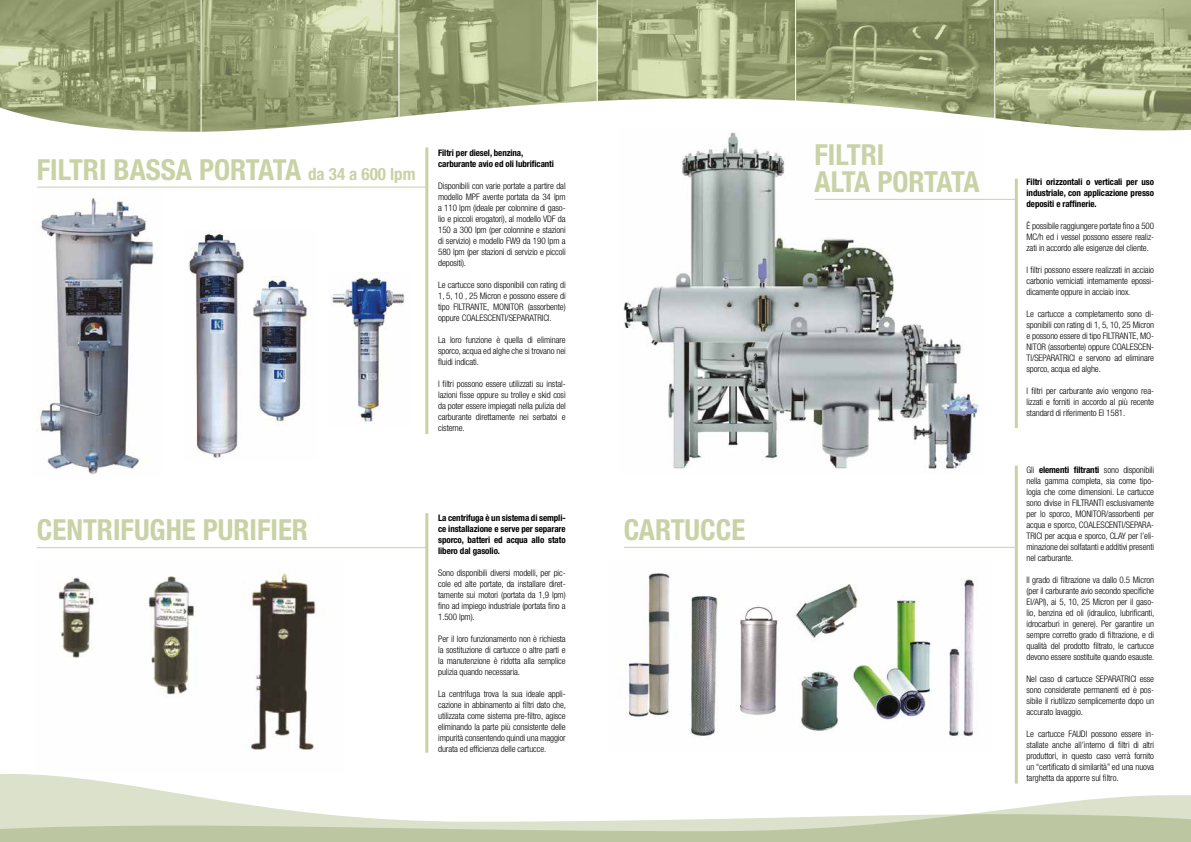
<style>
.page{position:relative;width:1191px;height:842px;background:#fff}
.page>*{position:absolute;margin:0;border:0;box-sizing:border-box;transform-origin:0 0}
.t1{font:700 condensed 29px/27px "Helvetica Neue LT Std";color:#c9d2a5}
.t2{font:300 condensed 9px/11px "Helvetica Neue LT Std";letter-spacing:-.01em;color:#000;text-align:justify}
.t3{font:700 condensed 9px/11px "Helvetica Neue LT Std";letter-spacing:-.01em;color:#000;text-align:justify}
.s1{font-size:17px}
.s2{font-weight:700}
</style>
<div class="page">
<img style="left:58px;top:572px;width:266px;height:178px">
<img style="left:623px;top:132px;width:361px;height:337px">
<svg style="left:0;top:774px;width:1018px;height:21px"></svg>
<svg style="left:0;top:795px;width:1191px;height:47px"></svg>
<svg style="left:0;top:0;width:1191px;height:132px;background:#a9b18a"></svg>
<hr style="left:201px;top:0;width:1px;height:136px;background:#fff">
<hr style="left:398px;top:0;width:1px;height:139px;background:#fff">
<hr style="left:597px;top:0;width:1px;height:109px;background:#fff">
<hr style="left:795px;top:0;width:1px;height:116px;background:#fff">
<hr style="left:994px;top:0;width:1px;height:124px;background:#fff">
<img style="left:628px;top:573px;width:347px;height:164px">
<hr style="left:37px;top:187px;width:390px;height:1px;background:#c9d2a5">
<hr style="left:814px;top:199px;width:202px;height:1px;background:#c9d2a5">
<hr style="left:37px;top:547px;width:390px;height:1px;background:#c9d2a5">
<hr style="left:624px;top:547px;width:393px;height:1px;background:#c9d2a5">
<hr style="left:1014px;top:466px;width:3px;height:318px;background:#c9d2a5">
<hr style="left:1014px;top:179px;width:3px;height:249px;background:#c9d2a5">
<hr style="left:425px;top:147px;width:3px;height:287px;background:#c9d2a5">
<hr style="left:425px;top:513px;width:3px;height:240px;background:#c9d2a5">
<img style="left:38px;top:198px;width:116px;height:277px">
<img style="left:331px;top:277px;width:74px;height:146px">
<img style="left:188px;top:230px;width:122px;height:230px">
<h1 class="t1" style="left:37px;top:155px;width:380px">FILTRI BASSA PORTATA <span class="s1">da 34 a 600 lpm</span></h1>
<p class="t3" style="left:438px;top:148px;width:117px">Filtri per diesel, benzina, carburante avio ed oli lubrificanti</p>
<p class="t2" style="left:438px;top:181px;width:129px">Disponibili con varie portate a partire dal modello MPF avente portata da 34 lpm a 110 lpm (ideale per colonnine di gaso&shy;lio e piccoli erogatori), al modello VDF da 150 a 300 lpm (per colonnine e stazioni di servizio) e modello FW9 da 190 lpm a 580 lpm (per stazioni di servizio e piccoli depositi).</p>
<p class="t2" style="left:438px;top:280px;width:129px">Le cartucce sono disponibili con rating di 1, 5, 10 , 25 Micron e possono essere di tipo FILTRANTE, MONITOR (assorbente) oppure COALESCENTI/SEPARATRICI.</p>
<p class="t2" style="left:438px;top:335px;width:129px">La loro funzione è quella di eliminare sporco, acqua ed alghe che si trovano nei fluidi indicati.</p>
<p class="t2" style="left:438px;top:379px;width:129px">I filtri possono essere utilizzati su instal&shy;lazioni fisse oppure su trolley e skid così da poter essere impiegati nella pulizia del carburante direttamente nei serbatoi e cisterne.</p>
<p class="t3" style="left:438px;top:512px;width:129px">La centrifuga è un sistema di sempli&shy;ce installazione e serve per separare sporco, batteri ed acqua allo stato libero dal gasolio.</p>
<p class="t2" style="left:438px;top:567px;width:129px">Sono disponibili diversi modelli, per pic&shy;cole ed alte portate, da installare diret&shy;tamente sui motori (portata da 1,9 lpm) fino ad impiego industriale (portata fino a 1.500 lpm).</p>
<p class="t2" style="left:438px;top:633px;width:129px">Per il loro funzionamento non è richiesta la sostituzione di cartucce o altre parti e la manutenzione è ridotta alla semplice pulizia quando necessaria.</p>
<p class="t2" style="left:438px;top:688px;width:129px">La centrifuga trova la sua ideale appli&shy;cazione in abbinamento ai filtri dato che, utilizzata come sistema pre-filtro, agisce eliminando la parte più consistente delle impurità consentendo quindi una maggior durata ed efficienza delle cartucce.</p>
<h1 class="t1" style="left:37px;top:516px;width:273px">CENTRIFUGHE PURIFIER</h1>
<h1 class="t1" style="left:624px;top:516px;width:123px">CARTUCCE</h1>
<h1 class="t1" style="left:814px;top:140px;width:166px">FILTRI<br>ALTA PORTATA</h1>
<p class="t3" style="left:1026px;top:176px;width:129px">Filtri orizzontali o verticali per uso industriale, con applicazione presso depositi e raffinerie.</p>
<p class="t2" style="left:1026px;top:220px;width:129px">È possibile raggiungere portate fino a 500<br>MC/h ed i vessel possono essere realiz&shy;zati in accordo alle esigenze del cliente.</p>
<p class="t2" style="left:1026px;top:264px;width:129px">I filtri possono essere realizzati in acciaio carbonio verniciati internamente epossi&shy;dicamente oppure in acciaio inox.</p>
<p class="t2" style="left:1026px;top:308px;width:129px">Le cartucce a completamento sono di&shy;sponibili con rating di 1, 5, 10, 25 Micron e possono essere di tipo FILTRANTE, MO-NITOR (assorbente) oppure COALESCEN-TI/SEPARATRICI e servono ad eliminare sporco, acqua ed alghe.</p>
<p class="t2" style="left:1026px;top:385px;width:129px">I filtri per carburante avio vengono rea&shy;lizzati e forniti in accordo al più recente standard di riferimento EI 1581.</p>
<p class="t2" style="left:1026px;top:465px;width:129px">Gli <span class="s2">elementi filtranti</span> sono disponibili nella gamma completa, sia come tipo&shy;logia che come dimensioni. Le cartucce sono divise in FILTRANTI esclusivamente per lo sporco, MONITOR/assorbenti per acqua e sporco, COALESCENTI/SEPARA-TRICI per acqua e sporco, CLAY per l’eli&shy;minazione dei solfatanti e additivi presenti nel carburante.</p>
<p class="t2" style="left:1026px;top:575px;width:129px">Il grado di filtrazione va dallo 0.5 Micron (per il carburante avio secondo specifiche EI/API), ai 5, 10, 25 Micron per il gaso&shy;lio, benzina ed oli (idraulico, lubrificanti, idrocarburi in genere). Per garantire un sempre corretto grado di filtrazione, e di qualità del prodotto filtrato, le cartucce devono essere sostituite quando esauste.</p>
<p class="t2" style="left:1026px;top:674px;width:129px">Nel caso di cartucce SEPARATRICI esse sono considerate permanenti ed è pos&shy;sibile il riutilizzo semplicemente dopo un accurato lavaggio.</p>
<p class="t2" style="left:1026px;top:728px;width:129px">Le cartucce FAUDI possono essere in&shy;stallate anche all’interno di filtri di altri produttori, in questo caso verrà fornito un “certificato di similarità” ed una nuova targhetta da apporre sul filtro.</p>
</div>
